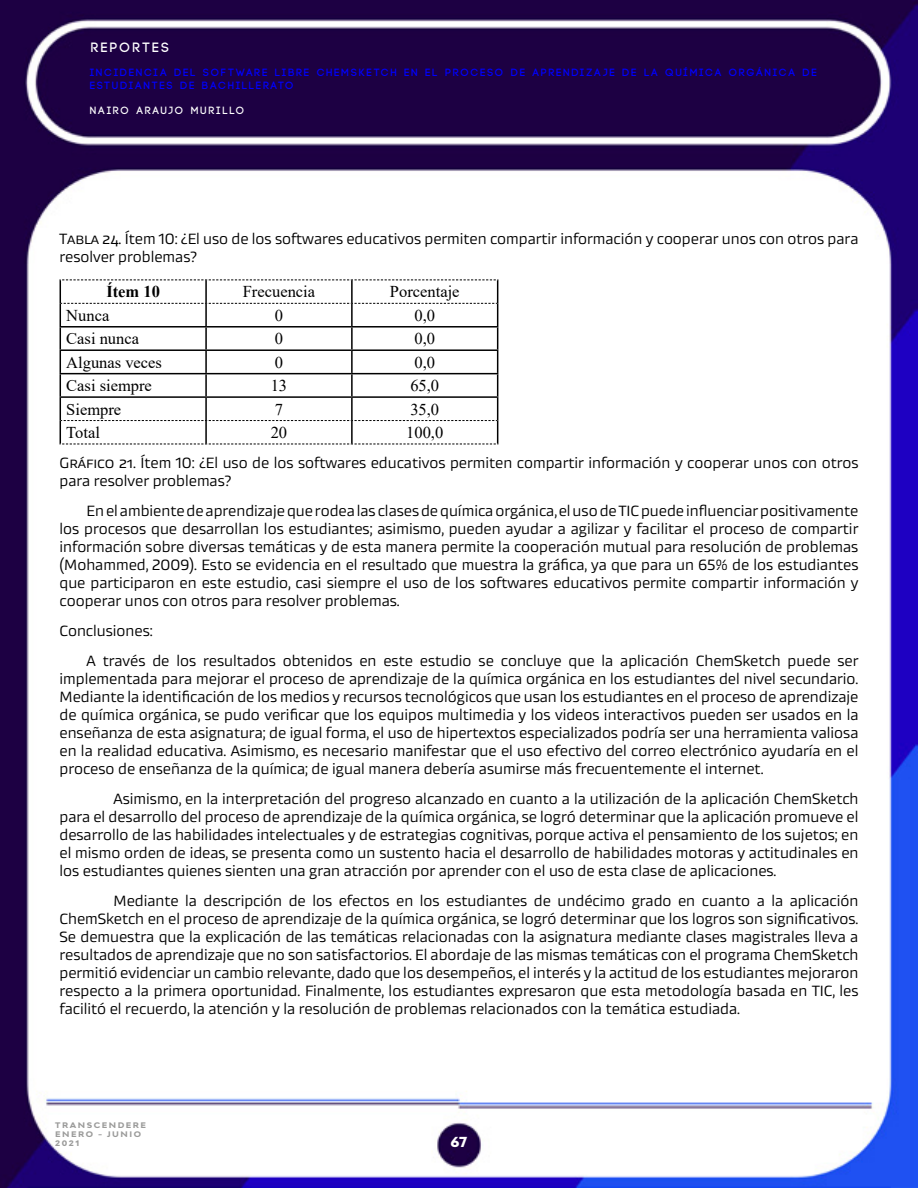
<style>
.page{position:relative;width:918px;height:1188px;background:#fff}
.page>*{position:absolute;margin:0;border:0;box-sizing:border-box;transform-origin:0 0}
.t1{font:16.5px "Times New Roman";color:#000}
.t2{font:700 16.5px "Times New Roman";color:#000}
.t3{font:15px/18px "Akceler A";color:#000;text-align:justify}
.t4{font:700 13.5px "Code";letter-spacing:.2em;color:#fff}
.t5{font:800 expanded 13.5px "Bw Modelica";color:#fff}
.t6{font:700 10.5px/12.6px "Code";letter-spacing:.2em;color:#00f}
.t7{font:700 10.5px "Code";letter-spacing:.2em;color:#fff}
.t8{font:800 expanded 7.5px/9px "Bw Modelica";letter-spacing:.2em;color:#9b9b9a}
</style>
<div class="page">
<img style="left:0;top:0;width:918px;height:1188px">
<svg style="left:60px;top:280px;width:438px;height:165px"></svg>
<p class="t4" style="left:91px;top:41px;width:79px">REPORTES</p>
<p class="t6" style="left:90px;top:67px;width:728px">INCIDENCIA DEL SOFTWARE LIBRE CHEMSKETCH EN EL PROCESO DE APRENDIZAJE DE LA QUÍMICA ORGÁNICA DE<br>ESTUDIANTES DE BACHILLERATO</p>
<p class="t7" style="left:90px;top:105px;width:155px">NAIRO ARAUJO MURILLO</p>
<p class="t3" style="left:60px;top:228px;width:800px">Tabla 24. Ítem 10: ¿El uso de los softwares educativos permiten compartir información y cooperar unos con otros para resolver problemas?</p>
<p class="t2" style="left:106px;top:280px;width:55px">Ítem 10</p>
<p class="t1" style="left:243px;top:280px;width:74px">Frecuencia</p>
<p class="t1" style="left:390px;top:280px;width:71px">Porcentaje</p>
<p class="t1" style="left:66px;top:304px;width:45px">Nunca</p>
<p class="t1" style="left:275px;top:304px;width:10px">0</p>
<p class="t1" style="left:414px;top:304px;width:22px">0,0</p>
<p class="t1" style="left:66px;top:327px;width:74px">Casi nunca</p>
<p class="t1" style="left:275px;top:327px;width:10px">0</p>
<p class="t1" style="left:414px;top:327px;width:22px">0,0</p>
<p class="t1" style="left:66px;top:351px;width:97px">Algunas veces</p>
<p class="t1" style="left:275px;top:351px;width:10px">0</p>
<p class="t1" style="left:414px;top:351px;width:22px">0,0</p>
<p class="t1" style="left:66px;top:374px;width:87px">Casi siempre</p>
<p class="t1" style="left:271px;top:374px;width:18px">13</p>
<p class="t1" style="left:410px;top:374px;width:30px">65,0</p>
<p class="t1" style="left:66px;top:397px;width:56px">Siempre</p>
<p class="t1" style="left:275px;top:397px;width:10px">7</p>
<p class="t1" style="left:410px;top:397px;width:30px">35,0</p>
<p class="t1" style="left:66px;top:421px;width:35px">Total</p>
<p class="t1" style="left:271px;top:421px;width:18px">20</p>
<p class="t1" style="left:406px;top:421px;width:39px">100,0</p>
<p class="t3" style="left:60px;top:453px;width:801px">Gráfico 21. Ítem 10: ¿El uso de los softwares educativos permiten compartir información y cooperar unos con otros para resolver problemas?</p>
<p class="t3" style="left:60px;top:501px;width:801px;text-indent:27px">En el ambiente de aprendizaje que rodea las clases de química orgánica, el uso de TIC puede influenciar positivamente los procesos que desarrollan los estudiantes; asimismo, pueden ayudar a agilizar y facilitar el proceso de compartir información sobre diversas temáticas y de esta manera permite la cooperación mutual para resolución de problemas (Mohammed, 2009). Esto se evidencia en el resultado que muestra la gráfica, ya que para un 65% de los estudiantes que participaron en este estudio, casi siempre el uso de los softwares educativos permite compartir información y cooperar unos con otros para resolver problemas.</p>
<p class="t3" style="left:87px;top:615px;width:773px;line-height:30px;text-indent:-27px">Conclusiones:<br>A través de los resultados obtenidos en este estudio se concluye que la aplicación ChemSketch puede ser</p>
<p class="t3" style="left:60px;top:669px;width:801px">implementada para mejorar el proceso de aprendizaje de la química orgánica en los estudiantes del nivel secundario.<br>Mediante la identificación de los medios y recursos tecnológicos que usan los estudiantes en el proceso de aprendizaje de química orgánica, se pudo verificar que los equipos multimedia y los videos interactivos pueden ser usados en la enseñanza de esta asignatura; de igual forma, el uso de hipertextos especializados podría ser una herramienta valiosa en la realidad educativa. Asimismo, es necesario manifestar que el uso efectivo del correo electrónico ayudaría en el proceso de enseñanza de la química; de igual manera debería asumirse más frecuentemente el internet.</p>
<p class="t3" style="left:60px;top:789px;width:801px;text-indent:54px">Asimismo, en la interpretación del progreso alcanzado en cuanto a la utilización de la aplicación ChemSketch para el desarrollo del proceso de aprendizaje de la química orgánica, se logró determinar que la aplicación promueve el desarrollo de las habilidades intelectuales y de estrategias cognitivas, porque activa el pensamiento de los sujetos; en el mismo orden de ideas, se presenta como un sustento hacia el desarrollo de habilidades motoras y actitudinales en los estudiantes quienes sienten una gran atracción por aprender con el uso de esta clase de aplicaciones.</p>
<p class="t3" style="left:60px;top:891px;width:801px;text-indent:54px">Mediante la descripción de los efectos en los estudiantes de undécimo grado en cuanto a la aplicación ChemSketch en el proceso de aprendizaje de la química orgánica, se logró determinar que los logros son significativos.<br>Se demuestra que la explicación de las temáticas relacionadas con la asignatura mediante clases magistrales lleva a resultados de aprendizaje que no son satisfactorios. El abordaje de las mismas temáticas con el programa ChemSketch permitió evidenciar un cambio relevante, dado que los desempeños, el interés y la actitud de los estudiantes mejoraron respecto a la primera oportunidad. Finalmente, los estudiantes expresaron que esta metodología basada en TIC, les facilitó el recuerdo, la atención y la resolución de problemas relacionados con la temática estudiada.</p>
<p class="t8" style="left:55px;top:1120px;width:92px">TRANSCENDERE<br>ENERO - JUNIO<br>2021</p>
<p class="t5" style="left:450px;top:1133px;width:19px">67</p>
</div>
